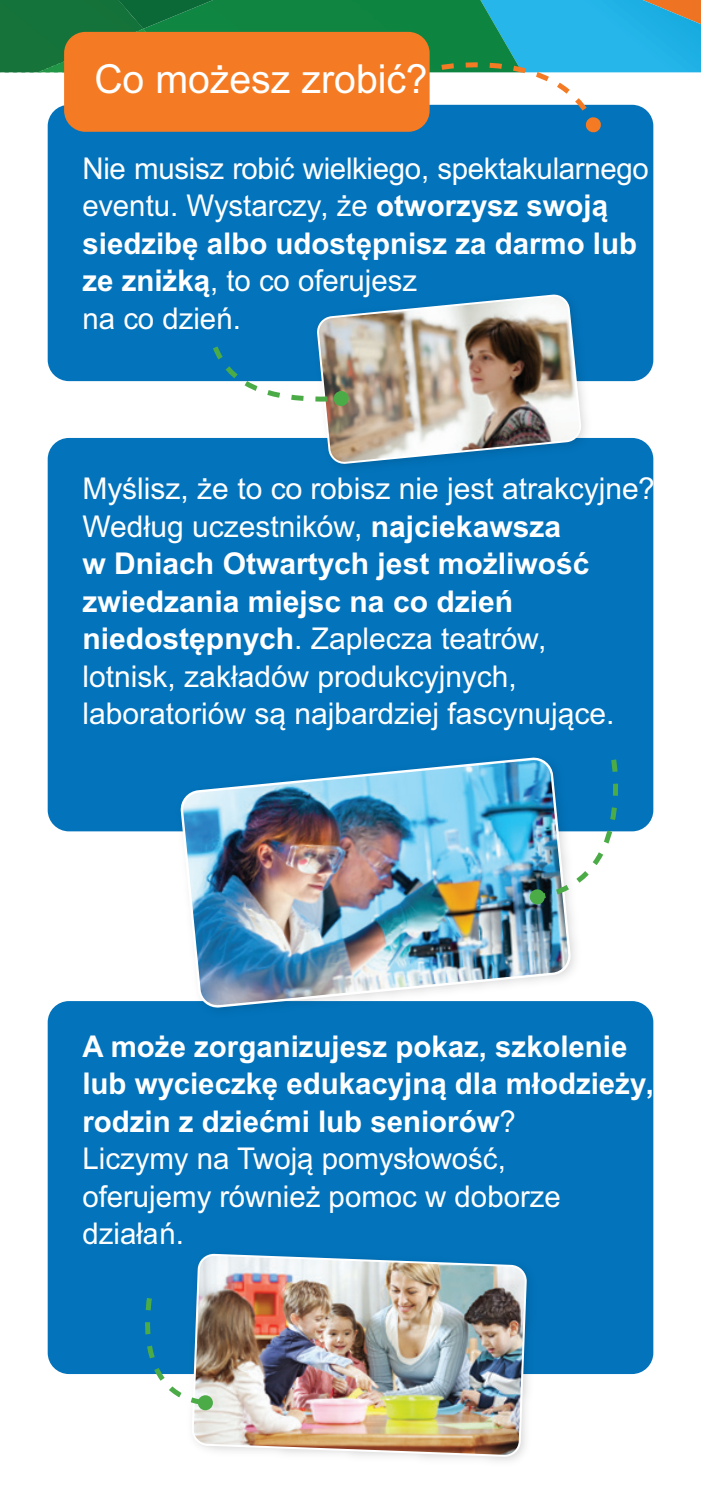
<style>
.page{position:relative;width:701px;height:1488px;background:#fff}
.page>*{position:absolute;margin:0;border:0;box-sizing:border-box;transform-origin:0 0}
.t1{font:40px "Arial";color:#fff}
.t2{font:30px/37.5px "Arial";color:#fff}
.t3{font:700 30px/37.5px "Arial";color:#fff}
.s1{font-weight:700}
.s2{font-weight:400}
</style>
<div class="page">
<div style="left:181px;top:0;width:255px;height:72px;background:#0f8541"></div>
<img style="left:181px;top:0;width:34px;height:29px">
<svg style="left:0;top:0;width:181px;height:72px"></svg>
<div style="left:48px;top:1001px;width:604px;height:373px;background:#0373bb;border-radius:21px"></div>
<div style="left:48px;top:105px;width:604px;height:276px;background:#0373bb;border-radius:21px"></div>
<div style="left:48px;top:438px;width:604px;height:393px;background:#0373bb;border-radius:21px"></div>
<img style="left:212px;top:1253px;width:360px;height:208px">
<img style="left:194px;top:1254px;width:331px;height:203px">
<img style="left:178px;top:758px;width:394px;height:252px">
<img style="left:315px;top:294px;width:267px;height:172px">
<svg style="left:208px;top:341px;width:138px;height:62px"></svg>
<div style="left:333px;top:391px;width:15px;height:15px;background:#4bac47;border-radius:50%"></div>
<img style="left:530px;top:757px;width:104px;height:145px">
<div style="left:529px;top:889px;width:16px;height:16px;background:#4bac47;border-radius:50%"></div>
<svg style="left:131px;top:1293px;width:80px;height:115px"></svg>
<div style="left:197px;top:1395px;width:16px;height:15px;background:#4bac47;border-radius:50%"></div>
<div style="left:64px;top:32px;width:365px;height:100px;background:#f47b23;border-radius:21px"></div>
<svg style="left:436px;top:0;width:264px;height:133px"></svg>
<h1 class="t1" style="left:95px;top:64px;width:334px">Co możesz zrobić?</h1>
<p class="t2" style="left:82px;top:152px;width:567px">Nie musisz robić wielkiego, spektakularnego eventu. Wystarczy, że <span class="s1">otworzysz swoją siedzibę albo udostępnisz za darmo lub ze zniżką</span>, to co oferujesz<br>na co dzień.</p>
<p class="t2" style="left:82px;top:473px;width:573px">Myślisz, że to co robisz nie jest atrakcyjne?<br>Według uczestników, <span class="s1">najciekawsza<br>w Dniach Otwartych jest możliwość zwiedzania miejsc na co dzień niedostępnych</span>. Zaplecza teatrów,<br>lotnisk, zakładów produkcyjnych, laboratoriów są najbardziej fascynujące.</p>
<p class="t3" style="left:82px;top:1030px;width:572px">A może zorganizujesz pokaz, szkolenie lub wycieczkę edukacyjną dla młodzieży, rodzin z dziećmi lub seniorów<span class="s2">?<br>Liczymy na Twoją pomysłowość,<br>oferujemy również pomoc w doborze działań.</span></p>
</div>
